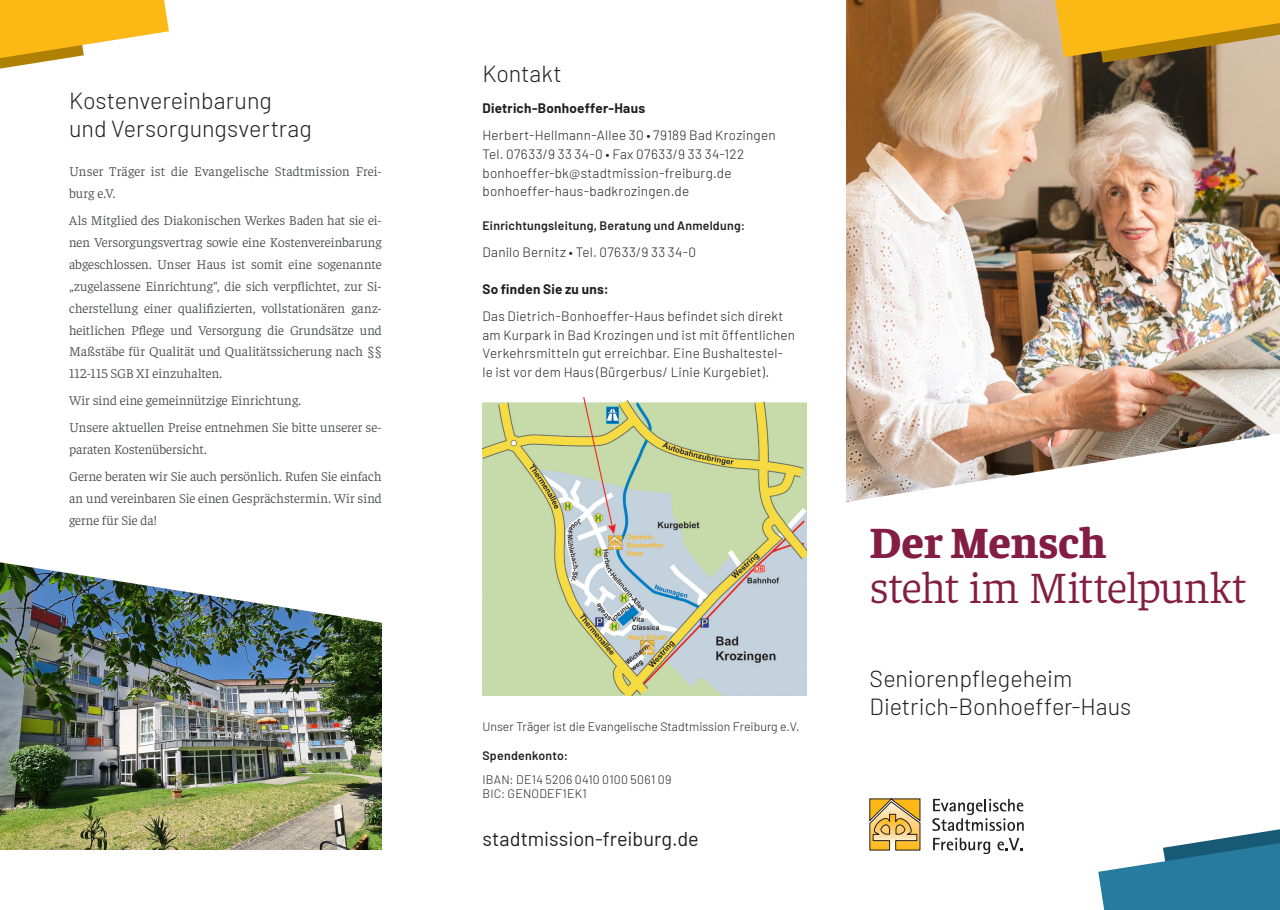
<style>
.page{position:relative;width:1280px;height:910px;background:#fff}
.page>*{position:absolute;margin:0;border:0;box-sizing:border-box;transform-origin:0 0}
.Titel{font:300 45px/45px "Faustina";letter-spacing:-.015em;color:#831d41}
.Überschrift_2{font:300 23.25px/27.9px "Barlow";color:#231f20}
.Überschrift_3{font:19.95px "Barlow";color:#231f20}
.Fließtext{font:300 13.5px/21.9px "Faustina";color:#494a4b}
.Infotext{font:300 13.5px/18.6px "Barlow";letter-spacing:.015em;color:#231f20}
.Infotext_Überschrift{font:700 13.5px "Barlow";letter-spacing:.02em;color:#231f20}
.Kleingedrucktes_Überschrift{font:600 12.3px "Barlow";letter-spacing:.025em;color:#231f20}
.Infotext-2{font:300 12.3px "Barlow";color:#231f20}
.Kleingedrucktes{font:300 12.3px "Barlow";letter-spacing:.02em;color:#231f20}
.s1{font-weight:800}
</style>
<div class="page">
<img style="left:846px;top:0;width:434px;height:433px">
<img style="left:0;top:633px;width:382px;height:216px">
<svg style="left:846px;top:433px;width:434px;height:69px"></svg>
<img style="left:0;top:562px;width:382px;height:71px">
<img style="left:483px;top:398px;width:324px;height:298px">
<svg style="left:870px;top:799px;width:50px;height:51px;background:#d8af56"></svg>
<svg style="left:932px;top:799px;width:92px;height:32px"></svg>
<svg style="left:933px;top:838px;width:57px;height:16px"></svg>
<svg style="left:997px;top:838px;width:25px;height:12px"></svg>
<svg style="left:0;top:0;width:169px;height:69px"></svg>
<svg style="left:1098px;top:829px;width:182px;height:81px"></svg>
<svg style="left:1055px;top:0;width:225px;height:63px;background:#daa426"></svg>
<p class="Überschrift_2" style="left:69px;top:85px;width:244px">Kostenvereinbarung und Versorgungsvertrag</p>
<p class="Fließtext" style="left:69px;top:160px;width:314px">Unser Träger ist die Evangelische Stadtmission Frei&shy;burg e.V.</p>
<p class="Fließtext" style="left:69px;top:209px;width:314px;text-align:justify">Als Mitglied des Diakonischen Werkes Baden hat sie ei&shy;nen Versorgungsvertrag sowie eine Kostenvereinbarung abgeschlossen. Unser Haus ist somit eine sogenannte „zugelassene Einrichtung“, die sich verpflichtet, zur Si&shy;cherstellung einer qualifizierten, vollstationären ganz&shy;heitlichen Pflege und Versorgung die Grundsätze und Maßstäbe für Qualität und Qualitätssicherung nach §§ 112-115 SGB XI einzuhalten.</p>
<p class="Fließtext" style="left:69px;top:389px;width:233px">Wir sind eine gemeinnützige Einrichtung.</p>
<p class="Fließtext" style="left:69px;top:416px;width:314px">Unsere aktuellen Preise entnehmen Sie bitte unserer se&shy;paraten Kostenübersicht.</p>
<p class="Fließtext" style="left:69px;top:465px;width:314px;text-align:justify">Gerne beraten wir Sie auch persönlich. Rufen Sie einfach an und vereinbaren Sie einen Gesprächstermin. Wir sind gerne für Sie da!</p>
<p class="Überschrift_2" style="left:482px;top:58px;width:81px">Kontakt</p>
<p class="Infotext_Überschrift" style="left:482px;top:98px;width:164px">Dietrich-Bonhoeffer-Haus</p>
<p class="Infotext" style="left:482px;top:125px;width:295px">Herbert-Hellmann-Allee 30 • 79189 Bad Krozingen</p>
<p class="Infotext" style="left:482px;top:144px;width:263px">Tel. 07633/9 33 34-0 • Fax 07633/9 33 34-122</p>
<p class="Infotext" style="left:482px;top:162px;width:251px">bonhoeffer-bk@stadtmission-freiburg.de</p>
<p class="Infotext" style="left:482px;top:181px;width:208px">bonhoeffer-haus-badkrozingen.de</p>
<p class="Kleingedrucktes_Überschrift" style="left:482px;top:216px;width:264px">Einrichtungsleitung, Beratung und Anmeldung:</p>
<p class="Infotext" style="left:482px;top:241px;width:215px">Danilo Bernitz • Tel. 07633/9 33 34-0</p>
<p class="Infotext_Überschrift" style="left:482px;top:279px;width:128px">So finden Sie zu uns:</p>
<p class="Infotext" style="left:482px;top:306px;width:314px">Das Dietrich-Bonhoeffer-Haus befindet sich direkt am Kurpark in Bad Krozingen und ist mit öffentlichen Verkehrsmitteln gut erreichbar. Eine Bushaltestel&shy;le ist vor dem Haus (Bürgerbus/ Linie Kurgebiet).</p>
<p class="Infotext-2" style="left:482px;top:718px;width:319px">Unser Träger ist die Evangelische Stadtmission Freiburg e.V.</p>
<p class="Kleingedrucktes_Überschrift" style="left:482px;top:747px;width:87px">Spendenkonto:</p>
<p class="Kleingedrucktes" style="left:482px;top:770px;width:191px">IBAN: DE14 5206 0410 0100 5061 09</p>
<p class="Kleingedrucktes" style="left:482px;top:785px;width:106px">BIC: GENODEF1EK1</p>
<p class="Überschrift_3" style="left:482px;top:825px;width:218px">stadtmission-freiburg.de</p>
<p class="Titel" style="left:870px;top:517px;width:379px"><span class="s1">Der Mensch<br></span>steht im Mittelpunkt</p>
<p class="Überschrift_2" style="left:870px;top:663px;width:263px">Seniorenpflegeheim<br>Dietrich-Bonhoeffer-Haus</p>
</div>
